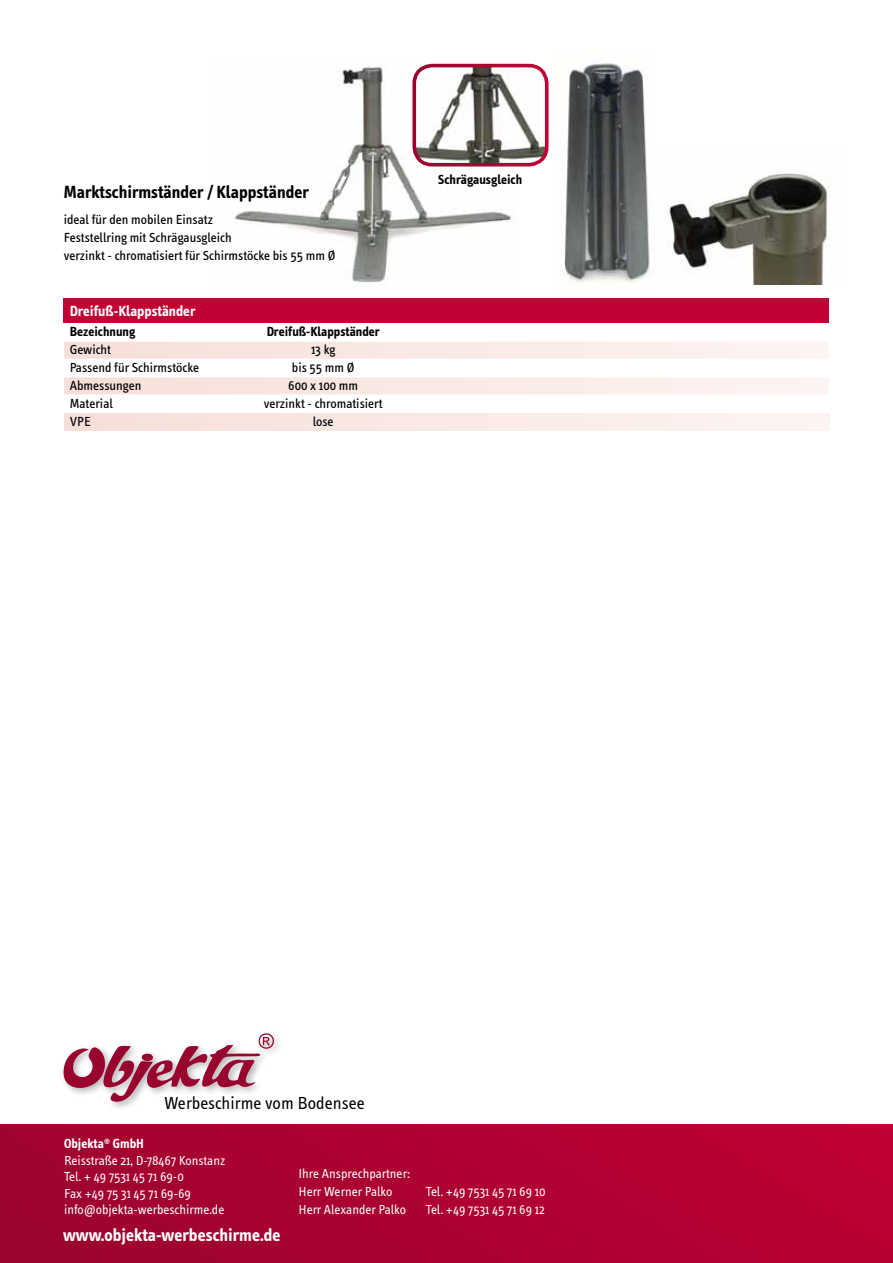
<style>
.page{position:relative;width:893px;height:1263px;background:#fff}
.page>*{position:absolute;margin:0;border:0;box-sizing:border-box;transform-origin:0 0}
.t1{font:700 18px "Info Text";color:#000}
.t2{font:700 18px "Info Text";color:#fff}
.t3{font:18px "Info Text";color:#000}
.t4{font:700 15px "Info Text";color:#fff}
.t5{font:13.5px/18px "Info Text";color:#000}
.t6{font:13.5px/16.5px "Info Text";color:#fff}
.t7{font:700 13.5px "Info Text";color:#000}
.s1{font-weight:700}
</style>
<div class="page">
<div style="left:64px;top:413px;width:765px;height:17px;background:#f9e9e5"></div>
<svg style="left:64px;top:342px;width:765px;height:52px"></svg>
<div style="left:64px;top:298px;width:765px;height:24px;background:#c10033"></div>
<img style="left:669px;top:172px;width:162px;height:113px">
<img style="left:564px;top:63px;width:86px;height:222px">
<img style="left:234px;top:64px;width:282px;height:219px">
<img style="left:414px;top:66px;width:130px;height:99px">
<div style="left:412px;top:64px;width:137px;height:102px;border:4px solid #fff;border-radius:18px"></div>
<svg style="left:63px;top:1033px;width:211px;height:69px"></svg>
<div style="left:0;top:1124px;width:893px;height:139px;background:linear-gradient(to right,#9e0330,#bd0033)"></div>
<h1 class="t1" style="left:64px;top:182px;width:246px">Marktschirmständer / Klappständer</h1>
<p class="t5" style="left:64px;top:210px;width:273px">ideal für den mobilen Einsatz<br>Feststellring mit Schrägausgleich<br>verzinkt - chromatisiert für Schirmstöcke bis 55 mm Ø</p>
<p class="t4" style="left:70px;top:302px;width:127px">Dreifuß-Klappständer</p>
<p class="t7" style="left:70px;top:324px;width:67px">Bezeichnung</p>
<p class="t7" style="left:267px;top:324px;width:114px">Dreifuß-Klappständer</p>
<p class="t5" style="left:70px;top:341px;width:43px">Gewicht</p>
<p class="t5" style="left:311px;top:341px;width:26px">13 kg</p>
<p class="t5" style="left:70px;top:359px;width:131px">Passend für Schirmstöcke</p>
<p class="t5" style="left:292px;top:359px;width:64px">bis 55 mm Ø</p>
<p class="t5" style="left:70px;top:377px;width:73px">Abmessungen</p>
<p class="t5" style="left:288px;top:377px;width:71px">600 x 100 mm</p>
<p class="t5" style="left:70px;top:395px;width:45px">Material</p>
<p class="t5" style="left:264px;top:395px;width:120px">verzinkt - chromatisiert</p>
<p class="t5" style="left:70px;top:413px;width:23px">VPE</p>
<p class="t5" style="left:313px;top:413px;width:22px">lose</p>
<p class="t7" style="left:438px;top:172px;width:85px">Schrägausgleich</p>
<h1 class="t3" style="left:164px;top:1093px;width:203px">Werbeschirme vom Bodensee</h1>
<p class="t6" style="left:64px;top:1135px;width:163px"><span class="s1">Objekta</span><sup>®</sup> <span class="s1">GmbH<br></span>Reisstraße 21, D-78467 Konstanz<br>Tel. + 49 7531 45 71 69-0<br>Fax +49 75 31 45 71 69-69 info@objekta-werbeschirme.de</p>
<h1 class="t2" style="left:63px;top:1225px;width:219px">www.objekta-werbeschirme.de</h1>
<p class="t6" style="left:298px;top:1165px;width:113px;line-height:18px">Ihre Ansprechpartner:<br>Herr Werner Palko</p>
<p class="t6" style="left:426px;top:1183px;width:121px">Tel. +49 7531 45 71 69 10</p>
<p class="t6" style="left:298px;top:1201px;width:109px">Herr Alexander Palko</p>
<p class="t6" style="left:426px;top:1201px;width:121px">Tel. +49 7531 45 71 69 12</p>
</div>
